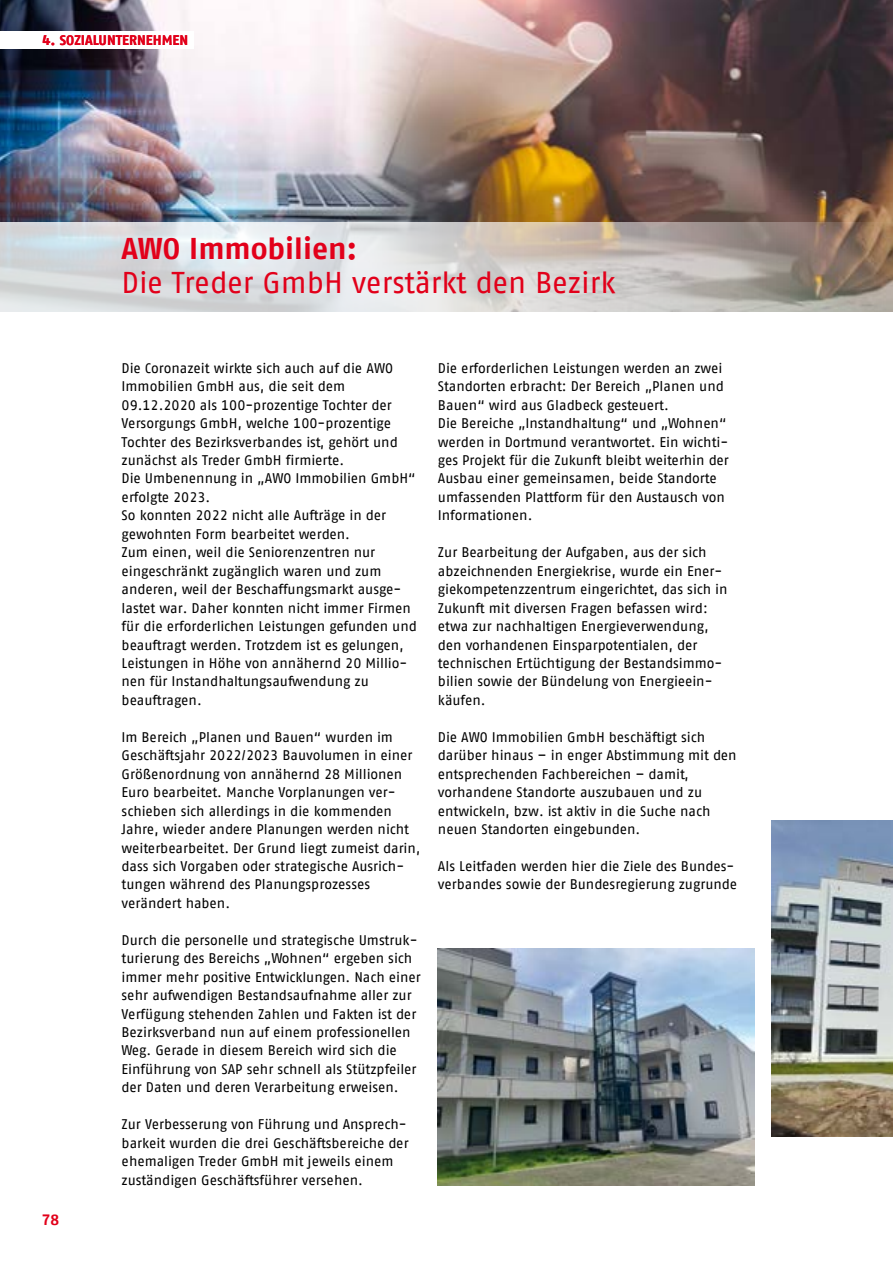
<style>
.page{position:relative;width:893px;height:1263px;background:#fff}
.page>*{position:absolute;margin:0;border:0;box-sizing:border-box;transform-origin:0 0}
.t1{font:30px "AWO Fago Office";letter-spacing:-.005em;color:#e2001a}
.t2{font:700 30px "AWO Fago Office";color:#e2001a}
.t3{font:700 15px "AWO Fago Office";color:#e2001a}
.t4{font:13.95px/18.5px "AWO Fago Office";color:#000}
.t5{font:700 13.95px "AWO Fago Office";color:#e2001a}
</style>
<div class="page">
<img style="left:0;top:0;width:893px;height:222px">
<img style="left:771px;top:820px;width:122px;height:316px">
<img style="left:438px;top:948px;width:316px;height:238px">
<svg style="left:0;top:222px;width:893px;height:89px;background:#cac7c5"></svg>
<div style="left:0;top:31px;width:193px;height:18px;background:#fff"></div>
<p class="t5" style="left:43px;top:32px;width:147px">4. SOZIALUNTERNEHMEN</p>
<h1 class="t2" style="left:122px;top:231px;width:237px">AWO Immobilien:</h1>
<h1 class="t1" style="left:122px;top:266px;width:496px">Die Treder GmbH verstärkt den Bezirk</h1>
<p class="t3" style="left:42px;top:1211px;width:19px">78</p>
<p class="t4" style="left:122px;top:358px;width:297px">Die Coronazeit wirkte sich auch auf die AWO Immobilien GmbH aus, die seit dem 09.12.2020 als 100-prozentige Tochter der Versorgungs GmbH, welche 100-prozentige Tochter des Bezirksverbandes ist, gehört und zunächst als Treder GmbH firmierte.<br>Die Umbenennung in „AWO Immobilien GmbH“ erfolgte 2023.<br>So konnten 2022 nicht alle Aufträge in der gewohnten Form bearbeitet werden.<br>Zum einen, weil die Seniorenzentren nur eingeschränkt zugänglich waren und zum anderen, weil der Beschaffungsmarkt ausge&shy;lastet war. Daher konnten nicht immer Firmen für die erforderlichen Leistungen gefunden und beauftragt werden. Trotzdem ist es gelungen, Leistungen in Höhe von annähernd 20 Millio&shy;nen für Instandhaltungsaufwendung zu beauftragen.</p>
<p class="t4" style="left:122px;top:727px;width:300px">Im Bereich „Planen und Bauen“ wurden im Geschäftsjahr 2022/2023 Bauvolumen in einer Größenordnung von annähernd 28 Millionen Euro bearbeitet. Manche Vorplanungen ver&shy;schieben sich allerdings in die kommenden Jahre, wieder andere Planungen werden nicht weiterbearbeitet. Der Grund liegt zumeist darin, dass sich Vorgaben oder strategische Ausrich&shy;tungen während des Planungsprozesses verändert haben.</p>
<p class="t4" style="left:122px;top:930px;width:301px">Durch die personelle und strategische Umstruk&shy;turierung des Bereichs „Wohnen“ ergeben sich immer mehr positive Entwicklungen. Nach einer sehr aufwendigen Bestandsaufnahme aller zur Verfügung stehenden Zahlen und Fakten ist der Bezirksverband nun auf einem professionellen Weg. Gerade in diesem Bereich wird sich die Einführung von SAP sehr schnell als Stützpfeiler der Daten und deren Verarbeitung erweisen.</p>
<p class="t4" style="left:122px;top:1115px;width:289px">Zur Verbesserung von Führung und Ansprech&shy;barkeit wurden die drei Geschäftsbereiche der ehemaligen Treder GmbH mit jeweils einem zuständigen Geschäftsführer versehen.</p>
<p class="t4" style="left:438px;top:358px;width:292px">Die erforderlichen Leistungen werden an zwei Standorten erbracht: Der Bereich „Planen und Bauen“ wird aus Gladbeck gesteuert.<br>Die Bereiche „Instandhaltung“ und „Wohnen“ werden in Dortmund verantwortet. Ein wichti&shy;ges Projekt für die Zukunft bleibt weiterhin der Ausbau einer gemeinsamen, beide Standorte umfassenden Plattform für den Austausch von Informationen.</p>
<p class="t4" style="left:438px;top:543px;width:291px">Zur Bearbeitung der Aufgaben, aus der sich abzeichnenden Energiekrise, wurde ein Ener&shy;giekompetenzzentrum eingerichtet, das sich in Zukunft mit diversen Fragen befassen wird: etwa zur nachhaltigen Energieverwendung, den vorhandenen Einsparpotentialen, der technischen Ertüchtigung der Bestandsimmo&shy;bilien sowie der Bündelung von Energieein&shy;käufen.</p>
<p class="t4" style="left:438px;top:727px;width:300px">Die AWO Immobilien GmbH beschäftigt sich darüber hinaus – in enger Abstimmung mit den entsprechenden Fachbereichen – damit, vorhandene Standorte auszubauen und zu entwickeln, bzw. ist aktiv in die Suche nach neuen Standorten eingebunden.</p>
<p class="t4" style="left:438px;top:857px;width:301px">Als Leitfaden werden hier die Ziele des Bundes&shy;verbandes sowie der Bundesregierung zugrunde</p>
</div>
